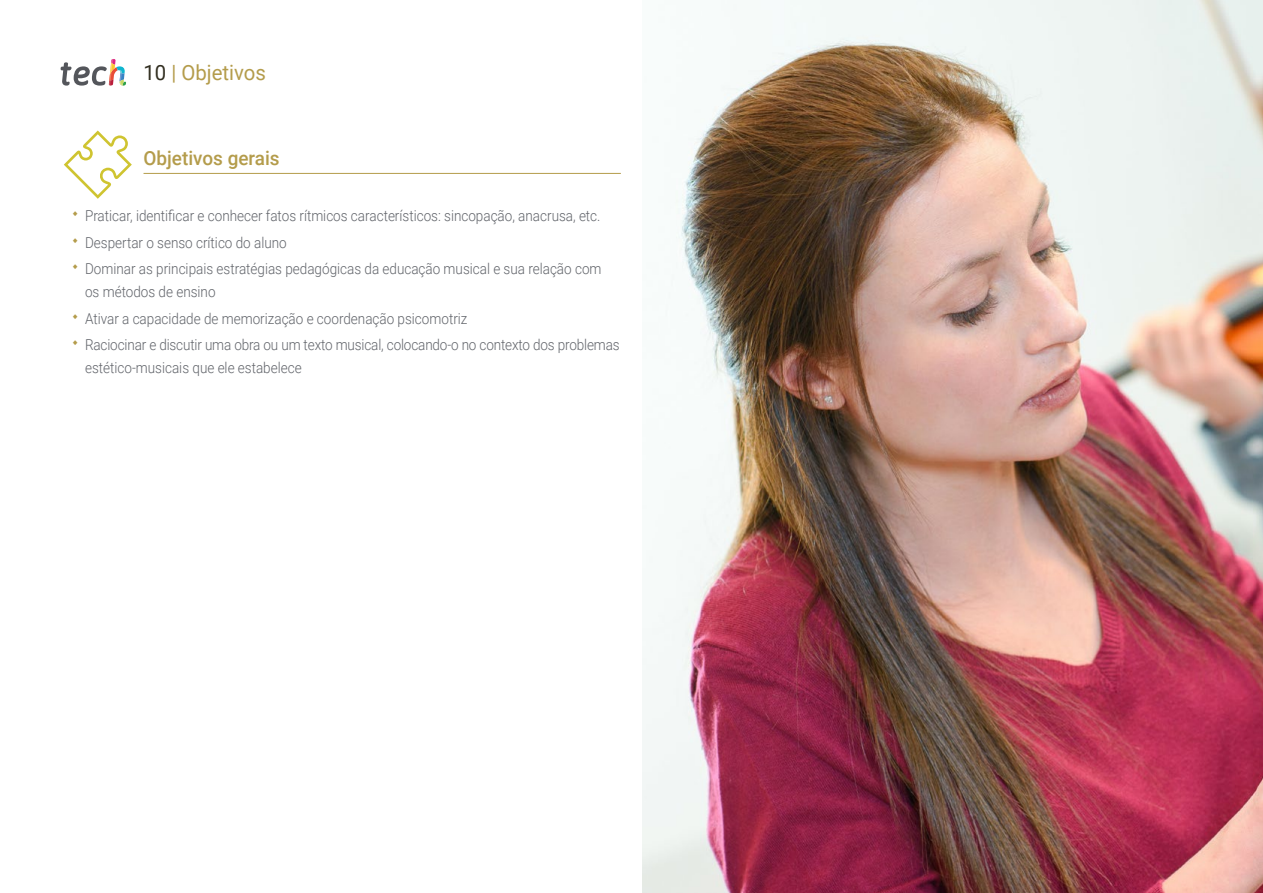
<style>
.page{position:relative;width:1263px;height:893px;background:#fff}
.page>*{position:absolute;margin:0;border:0;box-sizing:border-box;transform-origin:0 0}
.t1{font:21px "Roboto";color:#b49c4b}
.t2{font:500 19.5px "Roboto";color:#b49c4b}
.t3{font:300 15px/26.7px "Roboto";color:#61646a;scale:.9 1}
.s1{color:#312e20}
</style>
<div class="page">
<hr style="left:144px;top:173px;width:477px;height:1px;background:#b49c4b">
<svg style="left:64px;top:130px;width:68px;height:69px"></svg>
<img style="left:642px;top:0;width:621px;height:893px">
<svg style="left:61px;top:59px;width:65px;height:27px"></svg>
<h1 class="t1" style="left:144px;top:57px;width:124px"><span class="s1">10</span> | Objetivos</h1>
<h2 class="t2" style="left:144px;top:144px;width:138px">Objetivos gerais</h2>
<p class="t3" style="left:85px;top:202px;width:575px">Praticar, identificar e conhecer fatos rítmicos característicos: sincopação, anacrusa, etc.<br>Despertar o senso crítico do aluno<br>Dominar as principais estratégias pedagógicas da educação musical e sua relação com</p>
<p class="t3" style="left:85px;top:278px;width:596px">os métodos de ensino<br>Ativar a capacidade de memorização e coordenação psicomotriz<br>Raciocinar e discutir uma obra ou um texto musical, colocando-o no contexto dos problemas</p>
<p class="t3" style="left:85px;top:354px;width:242px">estético-musicais que ele estabelece</p>
</div>
